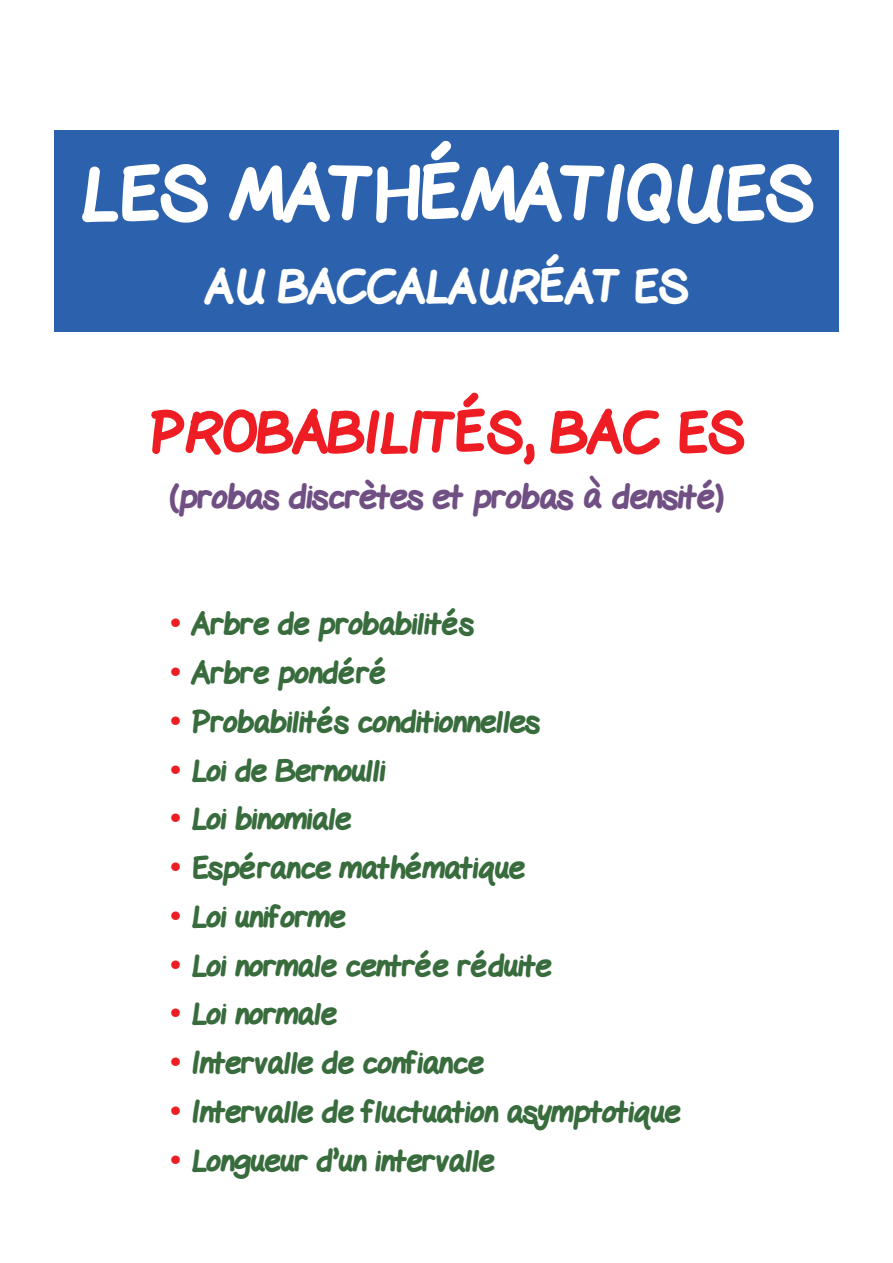
<style>
.page{position:relative;width:893px;height:1263px;background:#fff}
.page>*{position:absolute;margin:0;border:0;box-sizing:border-box;transform-origin:0 0}
.t1{font:800 73.5px "Gel Pen";color:#fff}
.t2{font:800 55.5px "Gel Pen";color:#ee1d23}
.t3{font:800 45px "Gel Pen";color:#fff}
.t4{font:800 33px "Gel Pen";color:#704f83}
.t5{font:800 30px "Gel Pen";color:#386c3d}
.s1{color:#ee1d23}
</style>
<div class="page">
<div style="left:54px;top:131px;width:785px;height:201px;background:#2c62ad"></div>
<p class="t1" style="left:80px;top:141px;width:734px">LES MATHÉMATIQUES</p>
<p class="t3" style="left:205px;top:254px;width:484px">AU BACCALAURÉAT ES</p>
<p class="t2" style="left:149px;top:393px;width:596px">PROBABILITÉS, BAC ES</p>
<p class="t4" style="left:170px;top:473px;width:555px">(probas discrètes et probas à densité)</p>
<p class="t5" style="left:169px;top:602px;width:306px"><span class="s1">•</span> Arbre de probabilités</p>
<p class="t5" style="left:169px;top:651px;width:220px"><span class="s1">•</span> Arbre pondéré</p>
<p class="t5" style="left:169px;top:700px;width:372px"><span class="s1">•</span> Probabilités conditionnelles</p>
<p class="t5" style="left:169px;top:748px;width:218px"><span class="s1">•</span> Loi de Bernoulli</p>
<p class="t5" style="left:169px;top:797px;width:184px"><span class="s1">•</span> Loi binomiale</p>
<p class="t5" style="left:169px;top:846px;width:357px"><span class="s1">•</span> Espérance mathématique</p>
<p class="t5" style="left:169px;top:895px;width:178px"><span class="s1">•</span> Loi uniforme</p>
<p class="t5" style="left:169px;top:944px;width:384px"><span class="s1">•</span> Loi normale centrée réduite</p>
<p class="t5" style="left:169px;top:992px;width:169px"><span class="s1">•</span> Loi normale</p>
<p class="t5" style="left:169px;top:1041px;width:316px"><span class="s1">•</span> Intervalle de confiance</p>
<p class="t5" style="left:169px;top:1090px;width:513px"><span class="s1">•</span> Intervalle de fluctuation asymptotique</p>
<p class="t5" style="left:169px;top:1139px;width:327px"><span class="s1">•</span> Longueur d’un intervalle</p>
</div>
